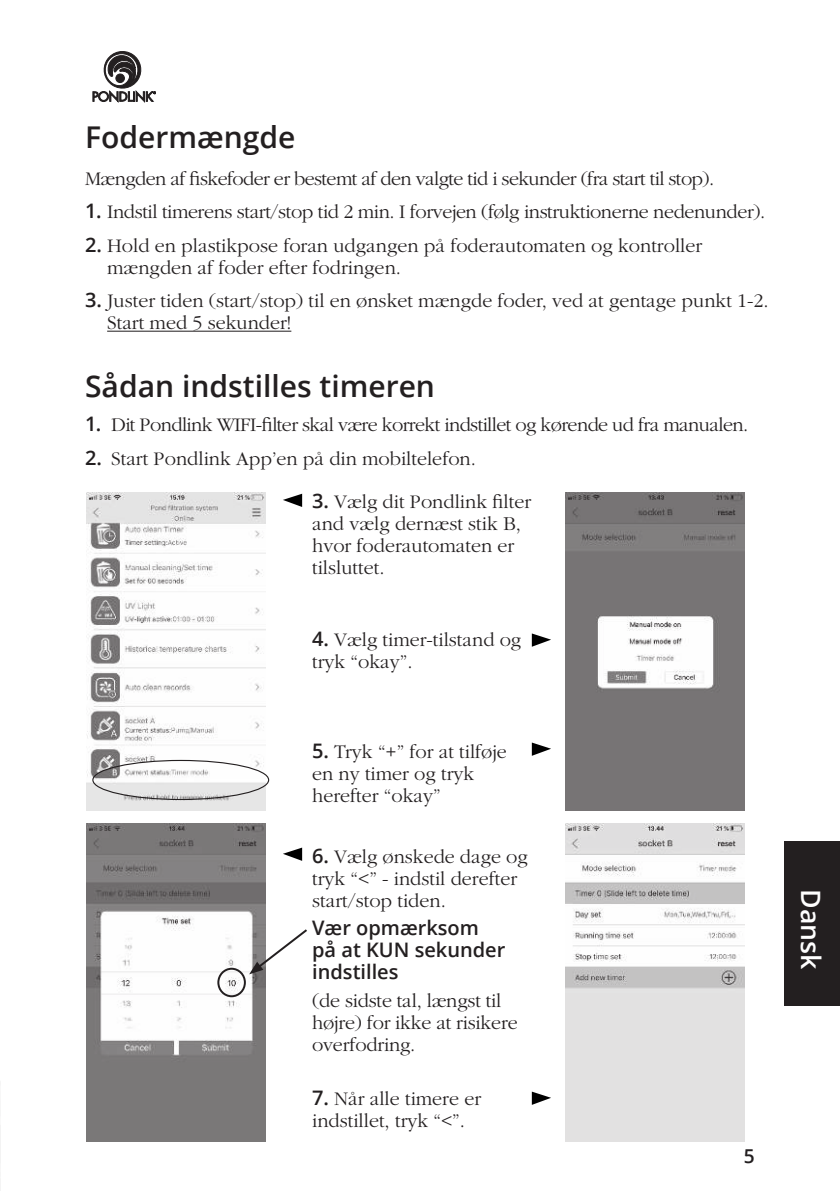
<style>
.page{position:relative;width:840px;height:1191px;background:#fff}
.page>*{position:absolute;margin:0;border:0;box-sizing:border-box;transform-origin:0 0}
.t1{font:600 30px "Open Sans";color:#231f20}
.t2{font:600 26.6px "Open Sans";color:#fff}
.t3{font:300 20px/22px "Garamond";color:#231f20}
.t4{font:300 20px "Garamond";letter-spacing:-.03em;color:#231f20}
.t5{font:300 20px "Garamond";letter-spacing:-.02em;color:#231f20}
.t6{font:600 20px/22px "Open Sans";color:#231f20}
.t7{font:600 19.2px "Open Sans";color:#231f20}
.s1{font-family:"Open Sans";font-weight:600}
</style>
<div class="page">
<svg style="left:93px;top:51px;width:63px;height:51px"></svg>
<div style="left:784px;top:841px;width:55px;height:164px;background:#231f20"></div>
<img style="left:0;top:1083px;width:1px;height:108px">
<img style="left:565px;top:823px;width:179px;height:318px">
<img style="left:87px;top:823px;width:178px;height:318px">
<img style="left:87px;top:492px;width:178px;height:318px">
<img style="left:565px;top:492px;width:179px;height:318px">
<div style="left:92px;top:760px;width:177px;height:40px;border:1px solid #231f20;border-radius:50%"></div>
<div style="left:217px;top:967px;width:29px;height:30px;border:2px solid #231f20;border-radius:50%"></div>
<svg style="left:283px;top:494px;width:19px;height:13px"></svg>
<svg style="left:531px;top:633px;width:20px;height:14px"></svg>
<svg style="left:531px;top:742px;width:20px;height:14px"></svg>
<svg style="left:283px;top:847px;width:19px;height:14px"></svg>
<svg style="left:531px;top:1091px;width:20px;height:13px"></svg>
<svg style="left:249px;top:927px;width:58px;height:47px"></svg>
<hr style="left:107px;top:331px;width:184px;height:1px;background:#231f20">
<h1 class="t1" style="left:85px;top:123px;width:212px">Fodermængde</h1>
<p class="t4" style="left:85px;top:170px;width:630px">Mængden af fiskefoder er bestemt af den valgte tid i sekunder (fra start til stop).</p>
<p class="t5" style="left:85px;top:203px;width:681px"><span class="s1">1.</span> Indstil timerens start/stop tid 2 min. I forvejen (følg instruktionerne nedenunder).</p>
<p class="t3" style="left:107px;top:235px;width:596px;text-indent:-22px"><span class="s1">2.</span> Hold en plastikpose foran udgangen på foderautomaten og kontroller mængden af foder efter fodringen.</p>
<p class="t3" style="left:107px;top:291px;width:662px;text-indent:-22px"><span class="s1">3.</span> Juster tiden (start/stop) til en ønsket mængde foder, ved at gentage punkt 1-2.<br>Start med 5 sekunder!</p>
<h1 class="t1" style="left:85px;top:372px;width:351px">Sådan indstilles timeren</h1>
<p class="t4" style="left:85px;top:416px;width:664px"><span class="s1">1.</span> Dit Pondlink WIFI-filter skal være korrekt indstillet og kørende ud fra manualen.</p>
<p class="t3" style="left:85px;top:449px;width:392px"><span class="s1">2.</span> Start Pondlink App’en på din mobiltelefon.</p>
<p class="t3" style="left:312px;top:492px;width:220px"><span class="s1">3.</span> Vælg dit Pondlink filter and vælg dernæst stik B, hvor foderautomaten er tilsluttet.</p>
<p class="t3" style="left:312px;top:630px;width:211px"><span class="s1">4.</span> Vælg timer-tilstand og tryk “okay”.</p>
<p class="t3" style="left:312px;top:742px;width:196px"><span class="s1">5.</span> Tryk “+” for at tilføje en ny timer og tryk herefter “okay”</p>
<p class="t3" style="left:312px;top:847px;width:217px"><span class="s1">6.</span> Vælg ønskede dage og tryk “&lt;” - indstil derefter start/stop tiden.</p>
<p class="t6" style="left:312px;top:918px;width:195px">Vær opmærksom på at KUN sekunder indstilles</p>
<p class="t3" style="left:312px;top:991px;width:207px">(de sidste tal, længst til højre) for ikke at risikere overfodring.</p>
<p class="t3" style="left:312px;top:1089px;width:170px"><span class="s1">7.</span> Når alle timere er indstillet, tryk “&lt;”.</p>
<p class="t7" style="left:743px;top:1146px;width:12px">5</p>
<h2 class="t2" style="left:822px;top:889px;width:82px;rotate:90deg">Dansk</h2>
</div>
